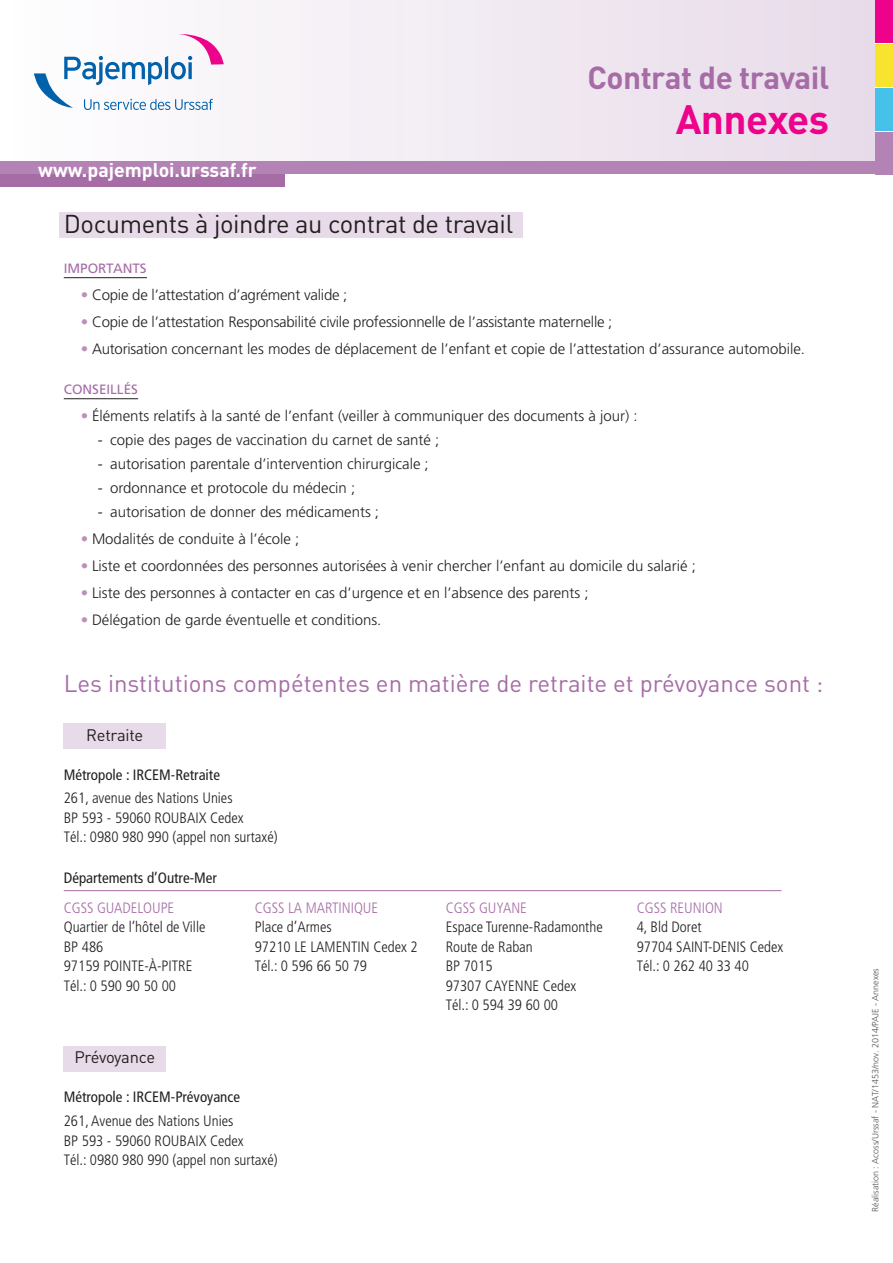
<style>
.page{position:relative;width:893px;height:1263px;background:#fff}
.page>*{position:absolute;margin:0;border:0;box-sizing:border-box;transform-origin:0 0}
.t1{font:700 40.5px "DIN";letter-spacing:-.015em;color:#ed028c}
.t2{font:700 31.5px "DIN";letter-spacing:-.015em;color:#a66ca6}
.t3{font:25.5px "DIN";letter-spacing:-.015em;color:#231f20}
.t4{font:24px "DIN";color:#a66ca6}
.t5{font:700 19.5px "DIN";color:#fff}
.t6{font:16.5px "DIN";letter-spacing:-.02em;color:#231f20}
.t7{font:300 15px "Frutiger";color:#231f20}
.t8{font:300 condensed 15px/19.5px "Frutiger";color:#231f20}
.t9{font:condensed 15px "Frutiger";color:#231f20}
.t10{font:300 condensed 15px "Frutiger";color:#a66ca6}
.t11{font:13.5px "Frutiger";color:#a66ca6}
.t12{font:300 9px "Frutiger";color:#55585c}
.s1{color:#bb90bd}
</style>
<div class="page">
<div style="left:59px;top:213px;width:463px;height:25px;background:#e8dbe9"></div>
<hr style="left:64px;top:277px;width:83px;height:1px;background:#231f20">
<hr style="left:64px;top:398px;width:74px;height:1px;background:#231f20">
<div style="left:64px;top:723px;width:102px;height:26px;background:#e8dbe9"></div>
<div style="left:64px;top:1046px;width:102px;height:25px;background:#e8dbe9"></div>
<hr style="left:64px;top:890px;width:717px;height:1px;background:#a66ca6">
<div style="left:0;top:174px;width:284px;height:13px;background:#a66ca6"></div>
<div style="left:0;top:0;width:875px;height:162px;background:linear-gradient(to right,#fefefe,#e8dbe9)"></div>
<div style="left:0;top:162px;width:875px;height:12px;background:#b483b5"></div>
<div style="left:876px;top:0;width:17px;height:43px;background:#ed028c"></div>
<div style="left:876px;top:44px;width:17px;height:42px;background:#f8e32e"></div>
<div style="left:876px;top:88px;width:17px;height:42px;background:#45c1ea"></div>
<div style="left:876px;top:132px;width:17px;height:42px;background:#b483b5"></div>
<svg style="left:34px;top:34px;width:190px;height:76px"></svg>
<h3 class="t5" style="left:38px;top:164px;width:220px">www.pajemploi.urssaf.fr</h3>
<h2 class="t2" style="left:587px;top:67px;width:243px">Contrat de travail</h2>
<h1 class="t1" style="left:676px;top:105px;width:155px">Annexes</h1>
<h3 class="t3" style="left:64px;top:215px;width:451px">Documents à joindre au contrat de travail</h3>
<p class="t11" style="left:64px;top:263px;width:84px">IMPORTANTS</p>
<p class="t7" style="left:81px;top:289px;width:268px"><span class="s1">•</span> Copie de l’attestation d’agrément valide ;</p>
<p class="t7" style="left:81px;top:316px;width:533px"><span class="s1">•</span> Copie de l’attestation Responsabilité civile professionnelle de l’assistante maternelle ;</p>
<p class="t7" style="left:81px;top:343px;width:726px"><span class="s1">•</span> Autorisation concernant les modes de déplacement de l’enfant et copie de l’attestation d’assurance automobile.</p>
<p class="t11" style="left:64px;top:384px;width:76px">CONSEILLÉS</p>
<p class="t7" style="left:81px;top:410px;width:558px"><span class="s1">•</span> Éléments relatifs à la santé de l’enfant (veiller à communiquer des documents à jour) :</p>
<p class="t7" style="left:98px;top:434px;width:343px">- copie des pages de vaccination du carnet de santé ;</p>
<p class="t7" style="left:98px;top:458px;width:332px">- autorisation parentale d’intervention chirurgicale ;</p>
<p class="t7" style="left:98px;top:482px;width:259px">- ordonnance et protocole du médecin ;</p>
<p class="t7" style="left:98px;top:506px;width:283px">- autorisation de donner des médicaments ;</p>
<p class="t7" style="left:81px;top:533px;width:220px"><span class="s1">•</span> Modalités de conduite à l’école ;</p>
<p class="t7" style="left:81px;top:560px;width:617px"><span class="s1">•</span> Liste et coordonnées des personnes autorisées à venir chercher l’enfant au domicile du salarié ;</p>
<p class="t7" style="left:81px;top:587px;width:509px"><span class="s1">•</span> Liste des personnes à contacter en cas d’urgence et en l’absence des parents ;</p>
<p class="t7" style="left:81px;top:614px;width:302px"><span class="s1">•</span> Délégation de garde éventuelle et conditions.</p>
<h3 class="t4" style="left:64px;top:675px;width:761px">Les institutions compétentes en matière de retraite et prévoyance sont :</h3>
<p class="t6" style="left:86px;top:729px;width:59px">Retraite</p>
<p class="t9" style="left:64px;top:768px;width:158px">Métropole : IRCEM-Retraite</p>
<p class="t8" style="left:64px;top:789px;width:215px">261, avenue des Nations Unies<br>BP 593 - 59060 ROUBAIX Cedex<br>Tél.: 0980 980 990 (appel non surtaxé)</p>
<p class="t9" style="left:64px;top:872px;width:155px">Départements d’Outre-Mer</p>
<p class="t10" style="left:64px;top:901px;width:112px">CGSS GUADELOUPE</p>
<p class="t8" style="left:64px;top:918px;width:143px">Quartier de l’hôtel de Ville<br>BP 486<br>97159 POINTE-À-PITRE<br>Tél.: 0 590 90 50 00</p>
<p class="t6" style="left:75px;top:1052px;width:82px">Prévoyance</p>
<p class="t10" style="left:255px;top:901px;width:125px">CGSS LA MARTINIQUE</p>
<p class="t8" style="left:255px;top:918px;width:165px">Place d’Armes<br>97210 LE LAMENTIN Cedex 2<br>Tél.: 0 596 66 50 79</p>
<p class="t9" style="left:64px;top:1091px;width:178px">Métropole : IRCEM-Prévoyance</p>
<p class="t8" style="left:64px;top:1112px;width:215px">261, Avenue des Nations Unies<br>BP 593 - 59060 ROUBAIX Cedex<br>Tél.: 0980 980 990 (appel non surtaxé)</p>
<p class="t10" style="left:446px;top:901px;width:83px">CGSS GUYANE</p>
<p class="t8" style="left:446px;top:918px;width:159px">Espace Turenne-Radamonthe<br>Route de Raban<br>BP 7015<br>97307 CAYENNE Cedex<br>Tél.: 0 594 39 60 00</p>
<p class="t10" style="left:637px;top:901px;width:88px">CGSS REUNION</p>
<p class="t8" style="left:637px;top:918px;width:148px">4, Bld Doret<br>97704 SAINT-DENIS Cedex<br>Tél.: 0 262 40 33 40</p>
<p class="t12" style="left:872px;top:1212px;width:245px;rotate:-90deg">Réalisation : Acoss/Urssaf - NAT/1453/nov. 2014/PAJE - Annexes</p>
</div>
